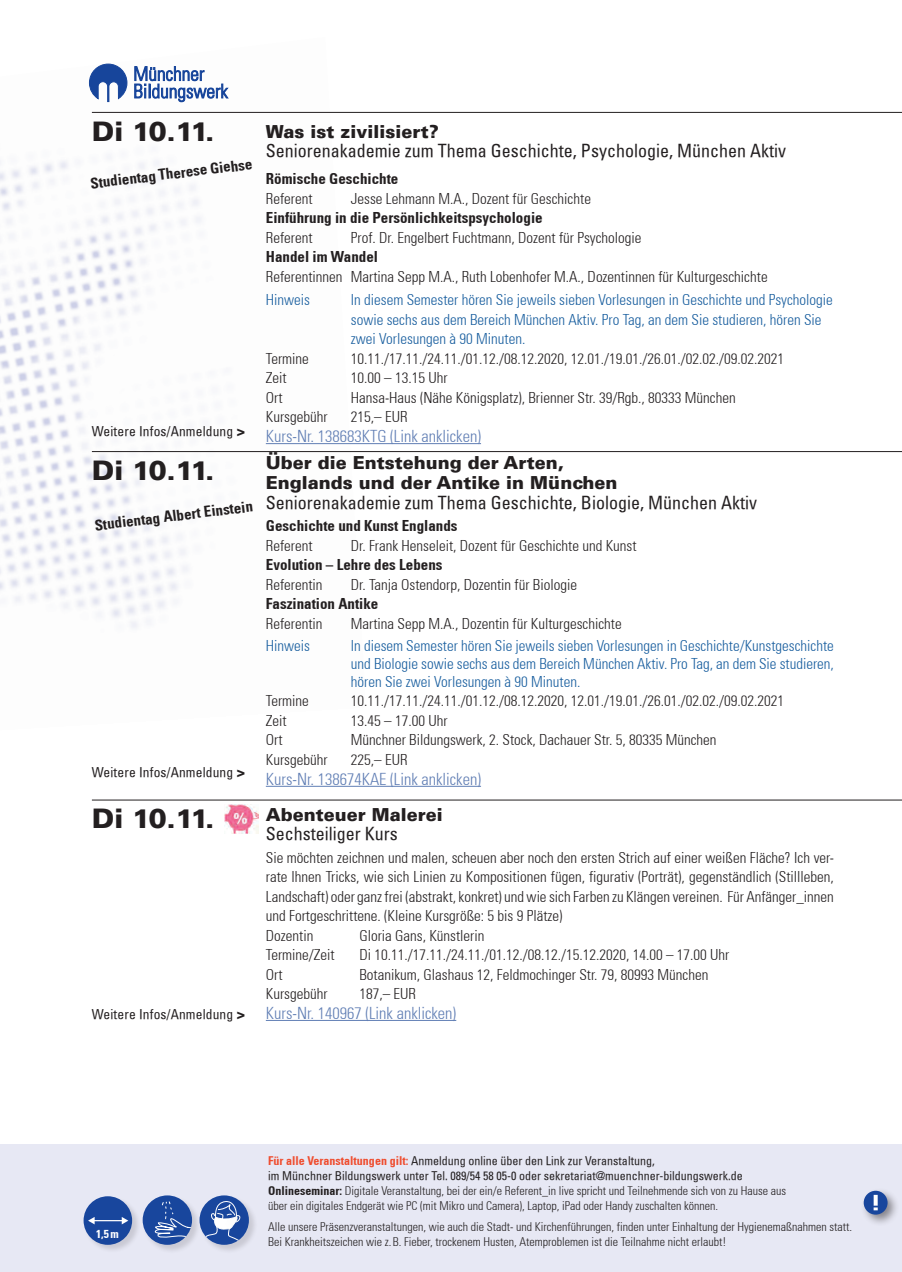
<style>
.page{position:relative;width:902px;height:1272px;background:#fff}
.page>*{position:absolute;margin:0;border:0;box-sizing:border-box;transform-origin:0 0}
.t1{font:900 27px "Univers LT";letter-spacing:-.055em;color:#231f20}
.t2{font:condensed 18px "Univers";color:#231f20}
.t3{font:900 18px/19.5px "Univers LT";color:#231f20}
.t4{font:300 condensed 16.5px "Univers";color:#607eb4}
.t5{font:300 condensed 15px/19.5px "Univers";color:#231f20}
.t6{font:300 condensed 15px/19.5px "Univers";color:#175d9e}
.t7{font:700 condensed 15px "Univers";color:#231f20}
.t8{font:condensed 13.5px "Univers";letter-spacing:.01em;color:#231f20}
.t9{font:300 condensed 12px/15px "Univers";color:#231f20}
.t10{font:700 condensed 11.55px "Univers";color:#fff}
.s1{font-family:"Univers LT";font-weight:900;font-stretch:normal}
.s2{font-weight:700;color:#ef4d2f}
.s3{font-weight:400}
.s4{font-weight:700}
</style>
<div class="page">
<div style="left:0;top:1144px;width:901px;height:127px;background:#e7e8f4"></div>
<div style="left:199px;top:1194px;width:59px;height:59px;background:#231f20;opacity:.15"></div>
<svg style="left:199px;top:1195px;width:50px;height:49px"></svg>
<div style="left:230px;top:1216px;width:19px;height:17px;background:#231f20;opacity:.15"></div>
<div style="left:222px;top:1207px;width:31px;height:25px;background:#231f20;opacity:.15"></div>
<svg style="left:203px;top:1197px;width:42px;height:47px"></svg>
<div style="left:83px;top:1195px;width:58px;height:58px;background:#231f20;opacity:.15"></div>
<div style="left:84px;top:1196px;width:48px;height:48px;background:#18469d;border-radius:50%"></div>
<hr style="left:92px;top:1219px;width:31px;height:2px;background:#fff">
<svg style="left:88px;top:1217px;width:7px;height:7px"></svg>
<svg style="left:122px;top:1217px;width:6px;height:7px"></svg>
<div style="left:142px;top:1194px;width:59px;height:59px;background:#231f20;opacity:.15"></div>
<div style="left:143px;top:1195px;width:49px;height:49px;background:#18469d;border-radius:50%"></div>
<svg style="left:154px;top:1200px;width:38px;height:38px"></svg>
<div style="left:860px;top:1187px;width:39px;height:39px;background:#231f20;opacity:.5"></div>
<div style="left:863px;top:1190px;width:24px;height:24px;background:#18469d;border-radius:50%"></div>
<svg style="left:873px;top:1207px;width:4px;height:3px"></svg>
<svg style="left:873px;top:1194px;width:4px;height:11px"></svg>
<img style="left:0;top:63px;width:366px;height:565px">
<hr style="left:92px;top:112px;width:809px;height:1px;background:#231f20">
<hr style="left:92px;top:451px;width:809px;height:1px;background:#231f20">
<hr style="left:92px;top:799px;width:809px;height:1px;background:#231f20">
<hr style="left:266px;top:443px;width:215px;height:1px;background:#607eb4">
<hr style="left:266px;top:785px;width:215px;height:1px;background:#607eb4">
<hr style="left:266px;top:1019px;width:190px;height:1px;background:#607eb4">
<img style="left:224px;top:804px;width:34px;height:29px">
<h1 class="t1" style="left:92px;top:114px;width:124px">Di 10.11.</h1>
<p class="t7" style="left:89px;top:174px;width:164px;rotate:-7deg">Studientag Therese Giehse</p>
<p class="t8" style="left:92px;top:423px;width:155px">Weitere Infos/Anmeldung <span class="s1">&gt;</span></p>
<h1 class="t1" style="left:92px;top:453px;width:124px">Di 10.11.</h1>
<p class="t7" style="left:94px;top:516px;width:161px;rotate:-7deg">Studientag Albert Einstein</p>
<p class="t8" style="left:92px;top:763px;width:155px">Weitere Infos/Anmeldung <span class="s1">&gt;</span></p>
<h1 class="t1" style="left:92px;top:801px;width:124px">Di 10.11.</h1>
<p class="t8" style="left:92px;top:1005px;width:155px">Weitere Infos/Anmeldung <span class="s1">&gt;</span></p>
<p class="t3" style="left:266px;top:121px;width:174px">Was ist zivilisiert?</p>
<p class="t2" style="left:266px;top:139px;width:521px">Seniorenakademie zum Thema Geschichte, Psychologie, München Aktiv</p>
<p class="t7" style="left:266px;top:169px;width:134px">Römische Geschichte</p>
<p class="t5" style="left:266px;top:188px;width:48px">Referent</p>
<p class="t5" style="left:351px;top:188px;width:241px">Jesse Lehmann M.A., Dozent für Geschichte</p>
<p class="t7" style="left:266px;top:208px;width:278px">Einführung in die Persönlichkeitspsychologie</p>
<p class="t5" style="left:266px;top:227px;width:48px">Referent</p>
<p class="t5" style="left:351px;top:227px;width:292px">Prof. Dr. Engelbert Fuchtmann, Dozent für Psychologie</p>
<p class="t7" style="left:266px;top:247px;width:114px">Handel im Wandel</p>
<p class="t5" style="left:266px;top:266px;width:503px">Referentinnen Martina Sepp M.A., Ruth Lobenhofer M.A., Dozentinnen für Kulturgeschichte</p>
<p class="t6" style="left:266px;top:290px;width:46px">Hinweis</p>
<p class="t6" style="left:351px;top:290px;width:483px">In diesem Semester hören Sie jeweils sieben Vorlesungen in Geschichte und Psychologie sowie sechs aus dem Bereich München Aktiv. Pro Tag, an dem Sie studieren, hören Sie zwei Vorlesungen à 90 Minuten.</p>
<p class="t5" style="left:266px;top:349px;width:45px">Termine</p>
<p class="t5" style="left:351px;top:349px;width:434px">10.11./17.11./24.11./01.12./08.12.2020, 12.01./19.01./26.01./02.02./09.02.2021</p>
<p class="t5" style="left:266px;top:368px;width:22px">Zeit</p>
<p class="t5" style="left:351px;top:368px;width:98px">10.00 – 13.15 Uhr</p>
<p class="t5" style="left:266px;top:388px;width:18px">Ort</p>
<p class="t5" style="left:351px;top:388px;width:386px">Hansa-Haus (Nähe Königsplatz), Brienner Str. 39/Rgb., 80333 München</p>
<p class="t5" style="left:266px;top:407px;width:63px">Kursgebühr</p>
<p class="t5" style="left:351px;top:407px;width:58px">215,– EUR</p>
<p class="t4" style="left:266px;top:426px;width:217px">Kurs-Nr. 138683KTG (Link anklicken)</p>
<p class="t3" style="left:266px;top:453px;width:353px">Über die Entstehung der Arten,<br>Englands und der Antike in München</p>
<p class="t2" style="left:266px;top:490px;width:492px">Seniorenakademie zum Thema Geschichte, Biologie, München Aktiv</p>
<p class="t7" style="left:266px;top:516px;width:193px">Geschichte und Kunst Englands</p>
<p class="t5" style="left:266px;top:535px;width:48px">Referent</p>
<p class="t5" style="left:351px;top:535px;width:287px">Dr. Frank Henseleit, Dozent für Geschichte und Kunst</p>
<p class="t7" style="left:266px;top:555px;width:178px">Evolution – Lehre des Lebens</p>
<p class="t5" style="left:266px;top:574px;width:58px">Referentin</p>
<p class="t5" style="left:351px;top:574px;width:228px">Dr. Tanja Ostendorp, Dozentin für Biologie</p>
<p class="t7" style="left:266px;top:594px;width:114px">Faszination Antike</p>
<p class="t5" style="left:266px;top:613px;width:58px">Referentin</p>
<p class="t5" style="left:351px;top:613px;width:272px">Martina Sepp M.A., Dozentin für Kulturgeschichte</p>
<p class="t6" style="left:266px;top:635px;width:46px">Hinweis</p>
<p class="t6" style="left:351px;top:636px;width:484px;line-height:18px;text-align:justify">In diesem Semester hören Sie jeweils sieben Vorlesungen in Geschichte/Kunstgeschichte und Biologie sowie sechs aus dem Bereich München Aktiv. Pro Tag, an dem Sie studieren, hören Sie zwei Vorlesungen à 90 Minuten.</p>
<p class="t5" style="left:266px;top:691px;width:45px">Termine</p>
<p class="t5" style="left:351px;top:691px;width:434px">10.11./17.11./24.11./01.12./08.12.2020, 12.01./19.01./26.01./02.02./09.02.2021</p>
<p class="t5" style="left:266px;top:710px;width:22px">Zeit</p>
<p class="t5" style="left:351px;top:710px;width:98px">13.45 – 17.00 Uhr</p>
<p class="t5" style="left:266px;top:730px;width:18px">Ort</p>
<p class="t5" style="left:351px;top:730px;width:367px">Münchner Bildungswerk, 2. Stock, Dachauer Str. 5, 80335 München</p>
<p class="t5" style="left:266px;top:749px;width:63px">Kursgebühr</p>
<p class="t5" style="left:351px;top:749px;width:58px">225,– EUR</p>
<p class="t4" style="left:266px;top:769px;width:217px">Kurs-Nr. 138674KAE (Link anklicken)</p>
<p class="t3" style="left:266px;top:804px;width:178px">Abenteuer Malerei</p>
<p class="t2" style="left:266px;top:822px;width:133px">Sechsteiliger Kurs</p>
<p class="t5" style="left:266px;top:847px;width:569px">Sie möchten zeichnen und malen, scheuen aber noch den ersten Strich auf einer weißen Fläche? Ich ver&shy;rate Ihnen Tricks, wie sich Linien zu Kompositionen fügen, figurativ (Porträt), gegenständlich (Stillleben, Landschaft) oder ganz frei (abstrakt, konkret) und wie sich Farben zu Klängen vereinen. Für Anfänger_innen und Fortgeschrittene. (Kleine Kursgröße: 5 bis 9 Plätze)<br>Dozentin</p>
<p class="t5" style="left:359px;top:925px;width:126px">Gloria Gans, Künstlerin</p>
<p class="t5" style="left:266px;top:945px;width:70px">Termine/Zeit</p>
<p class="t5" style="left:359px;top:945px;width:371px">Di 10.11./17.11./24.11./01.12./08.12./15.12.2020, 14.00 – 17.00 Uhr</p>
<p class="t5" style="left:266px;top:964px;width:18px">Ort</p>
<p class="t5" style="left:359px;top:964px;width:350px">Botanikum, Glashaus 12, Feldmochinger Str. 79, 80993 München</p>
<p class="t5" style="left:266px;top:984px;width:63px">Kursgebühr</p>
<p class="t5" style="left:359px;top:984px;width:58px">187,– EUR</p>
<p class="t4" style="left:266px;top:1003px;width:192px">Kurs-Nr. 140967 (Link anklicken)</p>
<p class="t10" style="left:96px;top:1226px;width:24px">1,5m</p>
<p class="t9" style="left:268px;top:1152px;width:519px"><span class="s2">Für alle Veranstaltungen gilt:</span> <span class="s3">Anmeldung online über den Link zur Veranstaltung,<br>im Münchner Bildungswerk unter Tel. 089/54 58 05-0 oder sekretariat@muenchner-bildungswerk.de </span><span class="s4">Onlineseminar:</span> Digitale Veranstaltung, bei der ein/e Referent_in live spricht und Teilnehmende sich von zu Hause aus über ein digitales Endgerät wie PC (mit Mikro und Camera), Laptop, iPad oder Handy zuschalten können.</p>
<p class="t9" style="left:268px;top:1219px;width:585px">Alle unsere Präsenzveranstaltungen, wie auch die Stadt- und Kirchenführungen, finden unter Einhaltung der Hygienemaßnahmen statt.<br>Bei Krankheitszeichen wie z.B. Fieber, trockenem Husten, Atemproblemen ist die Teilnahme nicht erlaubt!</p>
</div>
